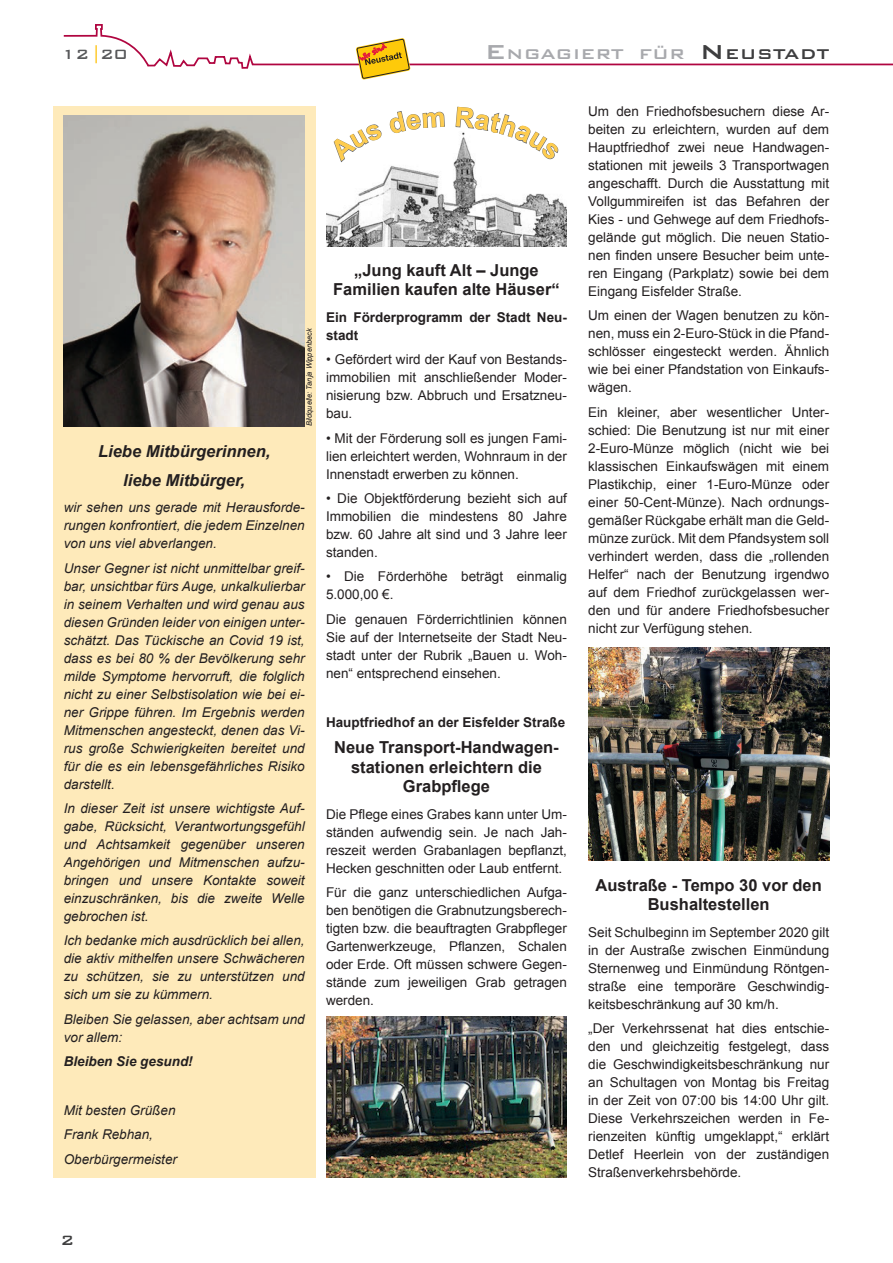
<style>
.page{position:relative;width:893px;height:1263px;background:#fff}
.page>*{position:absolute;margin:0;border:0;box-sizing:border-box;transform-origin:0 0}
.t1{font:500 18.9px "Bank Gothic BT";color:#a8a9ad;scale:1.06 1}
.t2{font:500 18px "Bank Gothic BT";color:#57585a}
.t3{font:500 18px "Bank Gothic BT";color:#3e3e3f}
.t4{font:700 16.5px/19.8px "Arial";color:#231f20;text-align:center}
.t5{font:italic 700 16.5px/28.3px "Arial";color:#231f20;text-align:center}
.t6{font:13.5px/18px "Arial";color:#231f20;text-align:justify}
.t7{font:italic 13.5px/18px "Arial";color:#231f20;text-align:justify}
.t8{font:700 13.5px/18px "Arial";color:#231f20}
.t9{font:italic 700 13.5px "Arial";color:#231f20}
.t10{font:italic 7.5px "Arial";color:#231f20}
.s1{color:#fec210}
.s2{font-size:27px}
.s3{font-size:27px;color:#3e3e3f}
.s4{color:#3e3e3f}
</style>
<div class="page">
<svg style="left:63px;top:24px;width:830px;height:45px"></svg>
<svg style="left:356px;top:38px;width:54px;height:42px"></svg>
<div style="left:53px;top:106px;width:262px;height:1072px;background:#feeaba"></div>
<img style="left:326px;top:161px;width:241px;height:86px">
<img style="left:64px;top:116px;width:241px;height:310px">
<img style="left:326px;top:1016px;width:241px;height:162px">
<img style="left:588px;top:648px;width:241px;height:212px">
<svg style="left:329px;top:124px;width:53px;height:39px"></svg>
<svg style="left:389px;top:111px;width:56px;height:22px"></svg>
<svg style="left:455px;top:106px;width:104px;height:55px"></svg>
<h2 class="t2" style="left:62px;top:44px;width:68px">12<span class="s1">|</span>20</h2>
<h1 class="t1" style="left:485px;top:44px;width:326px"><span class="s2">E</span>NGAGIERT FÜR <span class="s3">N</span><span class="s4">EUSTADT</span></h1>
<p class="t10" style="left:304px;top:426px;width:100px;rotate:-90deg">Bildquelle: Tanja Wippenbeck</p>
<p class="t5" style="left:98px;top:438px;width:174px">Liebe Mitbürgerinnen, liebe Mitbürger,</p>
<p class="t7" style="left:64px;top:499px;width:242px">wir sehen uns gerade mit Herausforde&shy;rungen konfrontiert, die jedem Einzelnen von uns viel abverlangen.</p>
<p class="t7" style="left:64px;top:559px;width:242px">Unser Gegner ist nicht unmittelbar greif&shy;bar, unsichtbar fürs Auge, unkalkulierbar in seinem Verhalten und wird genau aus diesen Gründen leider von einigen unter&shy;schätzt. Das Tückische an Covid 19 ist, dass es bei 80 % der Bevölkerung sehr milde Symptome hervorruft, die folglich nicht zu einer Selbstisolation wie bei ei&shy;ner Grippe führen. Im Ergebnis werden Mitmenschen angesteckt, denen das Vi&shy;rus große Schwierigkeiten bereitet und für die es ein lebensgefährliches Risiko darstellt.</p>
<p class="t7" style="left:64px;top:799px;width:242px">In dieser Zeit ist unsere wichtigste Auf&shy;gabe, Rücksicht, Verantwortungsgefühl und Achtsamkeit gegenüber unseren Angehörigen und Mitmenschen aufzu&shy;bringen und unsere Kontakte soweit einzuschränken, bis die zweite Welle gebrochen ist.</p>
<p class="t7" style="left:64px;top:932px;width:242px">Ich bedanke mich ausdrücklich bei allen, die aktiv mithelfen unsere Schwächeren zu schützen, sie zu unterstützen und sich um sie zu kümmern.</p>
<p class="t7" style="left:64px;top:1010px;width:242px">Bleiben Sie gelassen, aber achtsam und vor allem:</p>
<p class="t9" style="left:64px;top:1052px;width:131px">Bleiben Sie gesund!</p>
<p class="t7" style="left:64px;top:1098px;width:115px;line-height:24.5px;text-align:left">Mit besten Grüßen<br>Frank Rebhan,<br>Oberbürgermeister</p>
<p class="t4" style="left:333px;top:260px;width:228px">„Jung kauft Alt – Junge<br>Familien kaufen alte Häuser“</p>
<p class="t8" style="left:326px;top:309px;width:242px">Ein Förderprogramm der Stadt Neu&shy;stadt</p>
<p class="t6" style="left:326px;top:351px;width:242px">• Gefördert wird der Kauf von Bestands&shy;immobilien mit anschließender Moder&shy;nisierung bzw. Abbruch und Ersatzneu&shy;bau.</p>
<p class="t6" style="left:326px;top:429px;width:242px">• Mit der Förderung soll es jungen Fami&shy;lien erleichtert werden, Wohnraum in der Innenstadt erwerben zu können.</p>
<p class="t6" style="left:326px;top:489px;width:242px">• Die Objektförderung bezieht sich auf Immobilien die mindestens 80 Jahre bzw. 60 Jahre alt sind und 3 Jahre leer standen.</p>
<p class="t6" style="left:326px;top:568px;width:242px">• Die Förderhöhe beträgt einmalig<br>5.000,00 €.</p>
<p class="t6" style="left:326px;top:610px;width:242px">Die genauen Förderrichtlinien können Sie auf der Internetseite der Stadt Neu&shy;stadt unter der Rubrik „Bauen u. Woh&shy;nen“ entsprechend einsehen.</p>
<p class="t8" style="left:326px;top:713px;width:241px">Hauptfriedhof an der Eisfelder Straße</p>
<p class="t4" style="left:334px;top:738px;width:226px">Neue Transport-Handwagen&shy;stationen erleichtern die<br>Grabpflege</p>
<p class="t6" style="left:326px;top:805px;width:242px">Die Pflege eines Grabes kann unter Um&shy;ständen aufwendig sein. Je nach Jah&shy;reszeit werden Grabanlagen bepflanzt, Hecken geschnitten oder Laub entfernt.</p>
<p class="t6" style="left:326px;top:884px;width:242px">Für die ganz unterschiedlichen Aufga&shy;ben benötigen die Grabnutzungsberech&shy;tigten bzw. die beauftragten Grabpfleger Gartenwerkzeuge, Pflanzen, Schalen oder Erde. Oft müssen schwere Gegen&shy;stände zum jeweiligen Grab getragen werden.</p>
<p class="t6" style="left:588px;top:103px;width:242px">Um den Friedhofsbesuchern diese Ar&shy;beiten zu erleichtern, wurden auf dem Hauptfriedhof zwei neue Handwagen&shy;stationen mit jeweils 3 Transportwagen angeschafft. Durch die Ausstattung mit Vollgummireifen ist das Befahren der Kies - und Gehwege auf dem Friedhofs&shy;gelände gut möglich. Die neuen Statio&shy;nen finden unsere Besucher beim unte&shy;ren Eingang (Parkplatz) sowie bei dem Eingang Eisfelder Straße.</p>
<p class="t6" style="left:588px;top:307px;width:242px">Um einen der Wagen benutzen zu kön&shy;nen, muss ein 2-Euro-Stück in die Pfand&shy;schlösser eingesteckt werden. Ähnlich wie bei einer Pfandstation von Einkaufs&shy;wägen.</p>
<p class="t6" style="left:588px;top:403px;width:242px">Ein kleiner, aber wesentlicher Unter&shy;schied: Die Benutzung ist nur mit einer 2-Euro-Münze möglich (nicht wie bei klassischen Einkaufswägen mit einem Plastikchip, einer 1-Euro-Münze oder einer 50-Cent-Münze). Nach ordnungs&shy;gemäßer Rückgabe erhält man die Geld&shy;münze zurück. Mit dem Pfandsystem soll verhindert werden, dass die „rollenden Helfer“ nach der Benutzung irgendwo auf dem Friedhof zurückgelassen wer&shy;den und für andere Friedhofsbesucher nicht zur Verfügung stehen.</p>
<p class="t4" style="left:596px;top:875px;width:228px">Austraße - Tempo 30 vor den<br>Bushaltestellen</p>
<p class="t6" style="left:588px;top:923px;width:242px">Seit Schulbeginn im September 2020 gilt in der Austraße zwischen Einmündung Sternenweg und Einmündung Röntgen&shy;straße eine temporäre Geschwindig&shy;keitsbeschränkung auf 30 km/h.</p>
<p class="t6" style="left:588px;top:1020px;width:242px">„Der Verkehrssenat hat dies entschie&shy;den und gleichzeitig festgelegt, dass die Geschwindigkeitsbeschränkung nur an Schultagen von Montag bis Freitag in der Zeit von 07:00 bis 14:00 Uhr gilt.<br>Diese Verkehrszeichen werden in Fe&shy;rienzeiten künftig umgeklappt,“ erklärt Detlef Heerlein von der zuständigen Straßenverkehrsbehörde.</p>
<h2 class="t3" style="left:61px;top:1230px;width:15px">2</h2>
</div>
